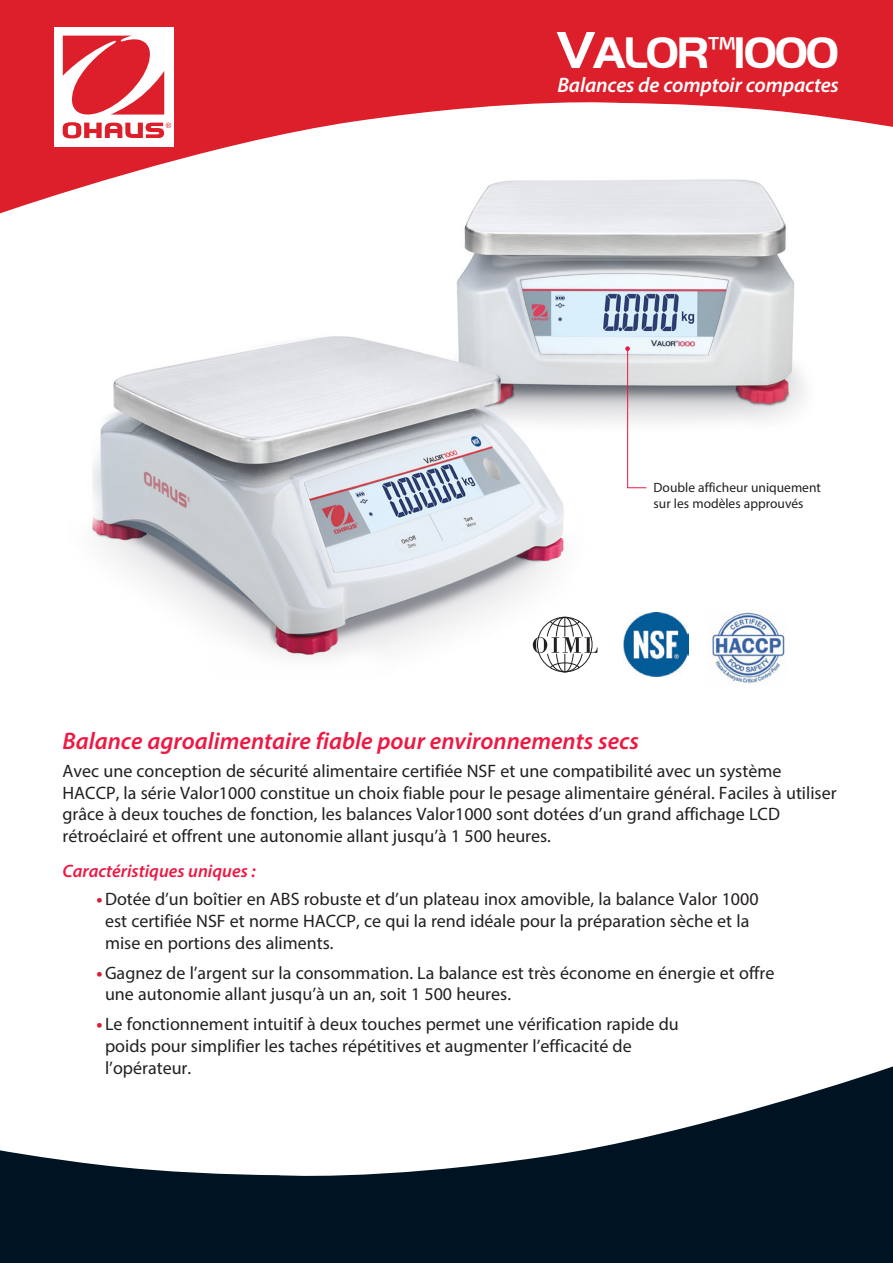
<style>
.page{position:relative;width:893px;height:1263px;background:#fff}
.page>*{position:absolute;margin:0;border:0;box-sizing:border-box;transform-origin:0 0}
.Cover_Product_Name{font:700 45.9px "Handel Got D";letter-spacing:-.05em;color:#fff}
.Cover_Headline_Text{font:italic 600 24px "Myriad Pro";color:#ed1943}
.Cover_Product_Sub_Ti{font:italic 600 21px "Myriad Pro";letter-spacing:-.01em;color:#fff}
.Cover_Copy_Text{font:18px/21.6px "Myriad Pro";color:#231f20}
.Cover_Standard_Featu{font:italic 600 18px "Myriad Pro";color:#ed1943}
.Back_Copy_Text{font:13.5px/16.2px "Myriad Pro";color:#231f20}
.s1{font-size:54px}
.s2{font-family:"Myriad Pro";font-weight:400}
.s3{font-weight:700;color:#d61e34}
</style>
<div class="page">
<svg style="left:0;top:1066px;width:893px;height:197px;fill:#001322"></svg>
<svg style="left:0;top:0;width:893px;height:214px;fill:#dc1f2b"></svg>
<div style="left:54px;top:27px;width:120px;height:119px;background:#fff"></div>
<svg style="left:63px;top:36px;width:108px;height:102px"></svg>
<img style="left:68px;top:165px;width:771px;height:508px">
<img style="left:624px;top:612px;width:65px;height:65px">
<svg style="left:533px;top:617px;width:65px;height:55px"></svg>
<img style="left:707px;top:611px;width:79px;height:72px">
<svg style="left:625px;top:346px;width:22px;height:142px"></svg>
<p class="Cover_Product_Name" style="left:556px;top:27px;width:284px"><span class="s1">V</span>ALOR<span class="s2">™</span>1000</p>
<p class="Cover_Product_Sub_Ti" style="left:557px;top:72px;width:283px">Balances de comptoir compactes</p>
<p class="Back_Copy_Text" style="left:654px;top:479px;width:169px">Double afficheur uniquement sur les modèles approuvés</p>
<p class="Cover_Headline_Text" style="left:63px;top:726px;width:578px">Balance agroalimentaire fiable pour environnements secs</p>
<p class="Cover_Copy_Text" style="left:63px;top:760px;width:776px">Avec une conception de sécurité alimentaire certifiée NSF et une compatibilité avec un système HACCP, la série Valor1000 constitue un choix fiable pour le pesage alimentaire général. Faciles à utiliser grâce à deux touches de fonction, les balances Valor1000 sont dotées d’un grand affichage LCD rétroéclairé et offrent une autonomie allant jusqu’à 1 500 heures.</p>
<p class="Cover_Standard_Featu" style="left:63px;top:859px;width:195px">Caractéristiques uniques :</p>
<p class="Cover_Copy_Text" style="left:105px;top:888px;width:655px;text-indent:-9px"><span class="s3">•</span>Dotée d’un boîtier en ABS robuste et d’un plateau inox amovible, la balance Valor 1000 est certifiée NSF et norme HACCP, ce qui la rend idéale pour la préparation sèche et la mise en portions des aliments.</p>
<p class="Cover_Copy_Text" style="left:105px;top:961px;width:671px;text-indent:-9px"><span class="s3">•</span>Gagnez de l’argent sur la consommation. La balance est très économe en énergie et offre une autonomie allant jusqu’à un an, soit 1 500 heures.</p>
<p class="Cover_Copy_Text" style="left:105px;top:1013px;width:575px;text-indent:-9px"><span class="s3">•</span> Le fonctionnement intuitif à deux touches permet une vérification rapide du poids pour simplifier les taches répétitives et augmenter l’efficacité de l’opérateur.</p>
</div>
